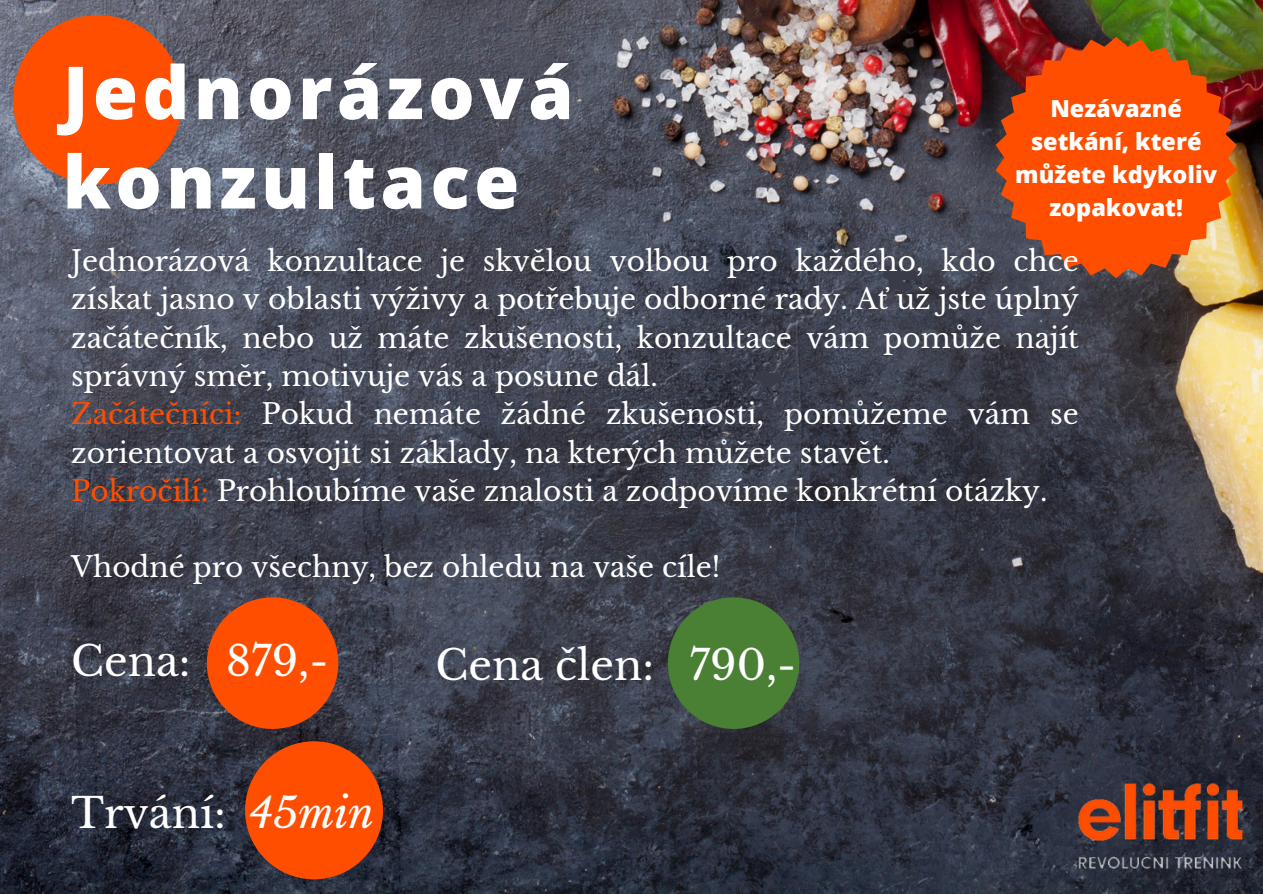
<style>
.page{position:relative;width:1263px;height:894px;background:#fff}
.page>*{position:absolute;margin:0;border:0;box-sizing:border-box;transform-origin:0 0}
.t1{font:800 73.05px/89.4px "Open Sans";letter-spacing:.06em;color:#fff}
.t2{font:41.1px "Libre Baskerville";color:#fff}
.t3{font:27.9px/38.2px "Libre Baskerville";color:#fff}
.t4{font:800 23.4px/32.8px "Open Sans";color:#fff;text-align:center}
.s1{color:#ff4e00}
.s2{font-style:italic}
</style>
<div class="page">
<img style="left:0;top:0;width:1263px;height:893px">
<svg style="left:13px;top:15px;width:169px;height:169px;background:#df551b"></svg>
<img style="left:1052px;top:717px;width:211px;height:176px">
<svg style="left:207px;top:597px;width:131px;height:131px;background:#d64a0f"></svg>
<svg style="left:245px;top:741px;width:138px;height:138px;background:#d1470d"></svg>
<svg style="left:995px;top:37px;width:242px;height:241px;background:#d95212"></svg>
<svg style="left:668px;top:597px;width:131px;height:131px;background:#467238"></svg>
<svg style="left:755px;top:371px;width:26px;height:17px"></svg>
<svg style="left:665px;top:282px;width:30px;height:26px"></svg>
<svg style="left:868px;top:267px;width:54px;height:36px;background:#3e414e"></svg>
<svg style="left:787px;top:479px;width:20px;height:7px"></svg>
<p class="t1" style="left:63px;top:46px;width:512px">Jednorázová konzultace</p>
<h3 class="t4" style="left:1015px;top:92px;width:203px">Nezávazné setkání, které můžete kdykoliv zopakovat!</h3>
<p class="t3" style="left:71px;top:242px;width:1009px">Jednorázová konzultace je skvělou volbou pro každého, kdo chce získat jasno v oblasti výživy a potřebuje odborné rady. Ať už jste úplný začátečník, nebo už máte zkušenosti, konzultace vám pomůže najít správný směr, motivuje vás a posune dál.<br><span class="s1">Začátečníci:</span> Pokud nemáte žádné zkušenosti, pomůžeme vám se zorientovat a osvojit si základy, na kterých můžete stavět.<br><span class="s1">Pokročilí:</span> Prohloubíme vaše znalosti a zodpovíme konkrétní otázky.</p>
<p class="t3" style="left:71px;top:548px;width:651px">Vhodné pro všechny, bez ohledu na vaše cíle!</p>
<p class="t2" style="left:71px;top:635px;width:259px">Cena: 879,-</p>
<h1 class="t2" style="left:71px;top:787px;width:304px">Trvání: <span class="s2">45min</span></h1>
<h3 class="t2" style="left:436px;top:639px;width:362px">Cena člen: 790,-</h3>
</div>
